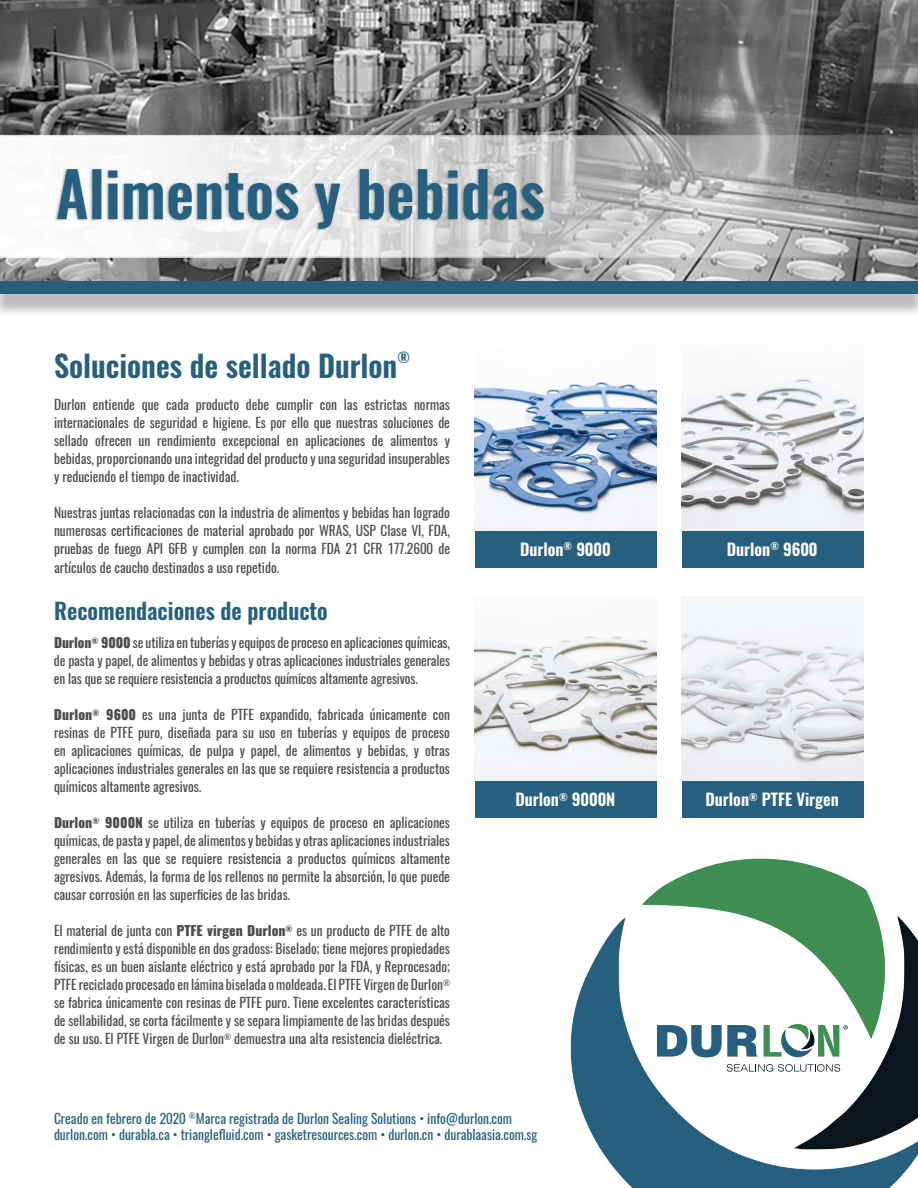
<style>
.page{position:relative;width:918px;height:1188px;background:#fff}
.page>*{position:absolute;margin:0;border:0;box-sizing:border-box;transform-origin:0 0}
.t1{font:600 30px "Oswald";color:#27607e}
.t2{font:600 22.5px "Oswald";color:#27607e}
.t3{font:600 16.5px "Oswald";color:#fff}
.t4{font:600 13.95px "Oswald";color:#27607e}
.t5{font:13.5px/18px "Oswald";color:#4b4c4d;text-align:justify}
.t6{font:13.5px/16.5px "Oswald";color:#27607e}
.s1{font-weight:800}
</style>
<div class="page">
<div style="left:0;top:7px;width:918px;height:310px;background:#231f20;opacity:.3"></div>
<div style="left:0;top:0;width:918px;height:294px;background:#27607e"></div>
<img style="left:570px;top:858px;width:348px;height:330px">
<svg style="left:657px;top:1025px;width:100px;height:32px"></svg>
<svg style="left:727px;top:1064px;width:113px;height:8px"></svg>
<svg style="left:764px;top:1024px;width:84px;height:34px"></svg>
<img style="left:0;top:1px;width:918px;height:280px">
<img style="left:681px;top:377px;width:183px;height:154px">
<img style="left:681px;top:596px;width:183px;height:186px">
<div style="left:682px;top:531px;width:182px;height:37px;background:#27607e"></div>
<div style="left:682px;top:781px;width:182px;height:37px;background:#27607e"></div>
<img style="left:475px;top:382px;width:182px;height:149px">
<img style="left:475px;top:636px;width:182px;height:145px">
<div style="left:475px;top:531px;width:182px;height:37px;background:#27607e"></div>
<div style="left:475px;top:781px;width:182px;height:37px;background:#27607e"></div>
<h1 class="t1" style="left:54px;top:345px;width:345px">Soluciones de sellado Durlon</h1>
<p class="t4" style="left:397px;top:347px;width:14px">®</p>
<p class="t5" style="left:54px;top:396px;width:398px">Durlon entiende que cada producto debe cumplir con las estrictas normas internacionales de seguridad e higiene. Es por ello que nuestras soluciones de sellado ofrecen un rendimiento excepcional en aplicaciones de alimentos y bebidas, proporcionando una integridad del producto y una seguridad insuperables y reduciendo el tiempo de inactividad.</p>
<p class="t5" style="left:54px;top:504px;width:398px">Nuestras juntas relacionadas con la industria de alimentos y bebidas han logrado numerosas certificaciones de material aprobado por WRAS, USP Clase VI, FDA, pruebas de fuego API 6FB y cumplen con la norma FDA 21 CFR 177.2600 de</p>
<p class="t5" style="left:54px;top:559px;width:227px">artículos de caucho destinados a uso repetido.</p>
<h2 class="t2" style="left:54px;top:595px;width:275px">Recomendaciones de producto</h2>
<p class="t5" style="left:54px;top:634px;width:398px"><span class="s1">Durlon</span><sup>®</sup> <span class="s1">9000</span> se utiliza en tuberías y equipos de proceso en aplicaciones químicas, de pasta y papel, de alimentos y bebidas y otras aplicaciones industriales generales en las que se requiere resistencia a productos químicos altamente agresivos.</p>
<p class="t5" style="left:54px;top:706px;width:398px"><span class="s1">Durlon</span><sup>®</sup> <span class="s1">9600</span> es una junta de PTFE expandido, fabricada únicamente con resinas de PTFE puro, diseñada para su uso en tuberías y equipos de proceso en aplicaciones químicas, de pulpa y papel, de alimentos y bebidas, y otras aplicaciones industriales generales en las que se requiere resistencia a productos químicos altamente agresivos.</p>
<p class="t5" style="left:54px;top:814px;width:398px"><span class="s1">Durlon</span><sup>®</sup> <span class="s1">9000N</span> se utiliza en tuberías y equipos de proceso en aplicaciones químicas, de pasta y papel, de alimentos y bebidas y otras aplicaciones industriales generales en las que se requiere resistencia a productos químicos altamente agresivos. Además, la forma de los rellenos no permite la absorción, lo que puede causar corrosión en las superficies de las bridas.</p>
<p class="t5" style="left:54px;top:922px;width:398px">El material de junta con <span class="s1">PTFE virgen Durlon</span><sup>®</sup> es un producto de PTFE de alto rendimiento y está disponible en dos gradoss: Biselado; tiene mejores propiedades físicas, es un buen aislante eléctrico y está aprobado por la FDA, y Reprocesado; PTFE reciclado procesado en lámina biselada o moldeada. El PTFE Virgen de Durlon<sup>® </sup>se fabrica únicamente con resinas de PTFE puro. Tiene excelentes características de sellabilidad, se corta fácilmente y se separa limpiamente de las bridas después de su uso. El PTFE Virgen de Durlon<sup>®</sup> demuestra una alta resistencia dieléctrica.</p>
<p class="t3" style="left:520px;top:538px;width:92px">Durlon<sup>®</sup> 9000</p>
<p class="t3" style="left:515px;top:788px;width:101px">Durlon<sup>®</sup> 9000N</p>
<p class="t6" style="left:54px;top:1110px;width:485px">Creado en febrero de 2020 <sup>®</sup>Marca registrada de Durlon Sealing Solutions • info@durlon.com durlon.com • durabla.ca • trianglefluid.com • gasketresources.com • durlon.cn • durablaasia.com.sg</p>
<p class="t3" style="left:727px;top:538px;width:92px">Durlon<sup>®</sup> 9600</p>
<p class="t3" style="left:706px;top:788px;width:135px">Durlon<sup>®</sup> PTFE Virgen</p>
</div>
